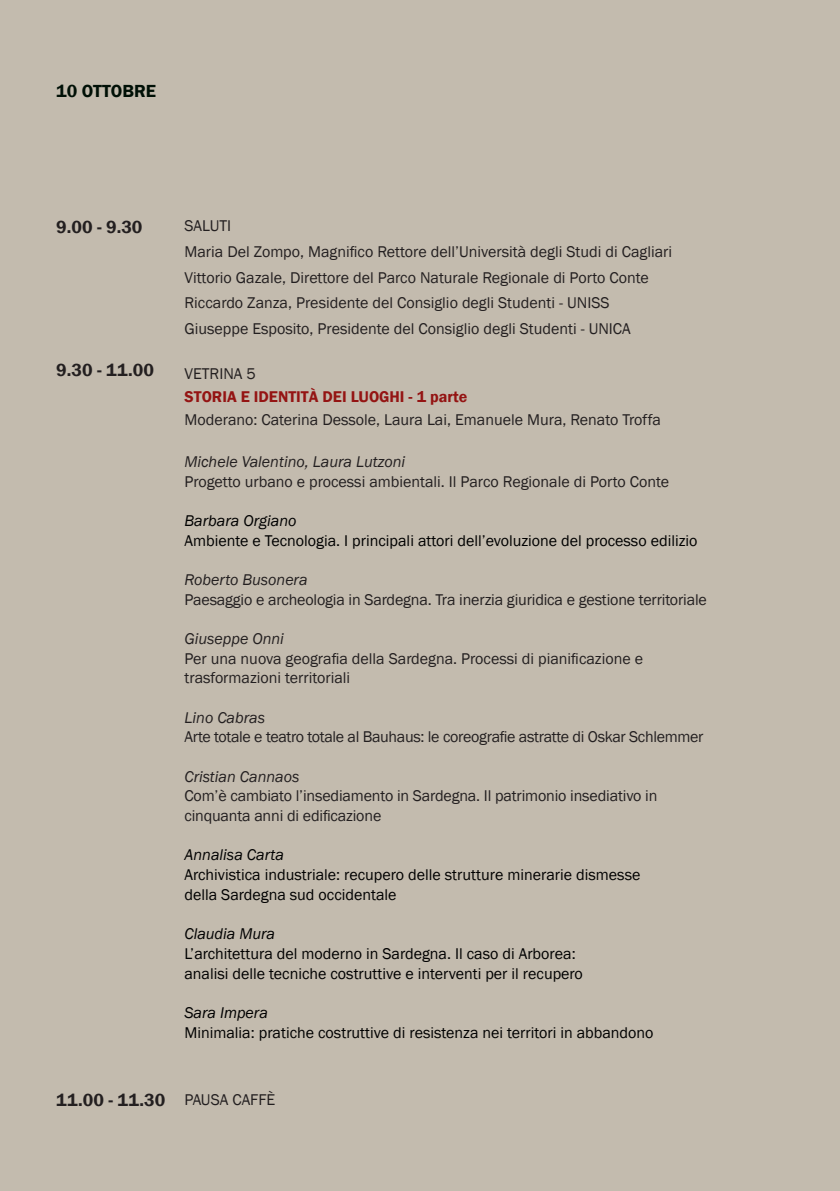
<style>
.page{position:relative;width:840px;height:1191px;background:#fff}
.page>*{position:absolute;margin:0;border:0;box-sizing:border-box;transform-origin:0 0}
.t1{font:600 18px "Franklin Gothic";color:#231f20}
.t2{font:600 18px "Franklin Gothic";color:#001006}
.t3{font:16px/25.6px "Franklin Gothic";color:#231f20}
.t4{font:16px/19.6px "Franklin Gothic";color:#000}
.t5{font:italic 16px "Franklin Gothic";color:#231f20}
.t6{font:16px "Franklin Gothic";letter-spacing:-.02em;color:#231f20}
.t7{font:italic 16px "Franklin Gothic";color:#000}
.t8{font:600 16px "Franklin Gothic";color:#941413}
</style>
<div class="page">
<p class="t2" style="left:56px;top:80px;width:101px">10 OTTOBRE</p>
<p class="t1" style="left:56px;top:216px;width:88px">9.00 - 9.30</p>
<p class="t1" style="left:56px;top:359px;width:99px">9.30 - 11.00</p>
<p class="t3" style="left:184px;top:213px;width:489px">SALUTI<br>Maria Del Zompo, Magnifico Rettore dell’Università degli Studi di Cagliari Vittorio Gazale, Direttore del Parco Naturale Regionale di Porto Conte Riccardo Zanza, Presidente del Consiglio degli Studenti - UNISS Giuseppe Esposito, Presidente del Consiglio degli Studenti - UNICA</p>
<p class="t3" style="left:184px;top:361px;width:73px">VETRINA 5</p>
<p class="t8" style="left:184px;top:387px;width:284px">STORIA E IDENTITÀ DEI LUOGHI - 1 parte</p>
<p class="t3" style="left:184px;top:407px;width:477px">Moderano: Caterina Dessole, Laura Lai, Emanuele Mura, Renato Troffa</p>
<p class="t5" style="left:184px;top:451px;width:222px">Michele Valentino, Laura Lutzoni</p>
<p class="t3" style="left:184px;top:469px;width:486px">Progetto urbano e processi ambientali. Il Parco Regionale di Porto Conte</p>
<p class="t7" style="left:184px;top:510px;width:113px">Barbara Orgiano</p>
<p class="t4" style="left:184px;top:531px;width:514px">Ambiente e Tecnologia. I principali attori dell’evoluzione del processo edilizio</p>
<p class="t5" style="left:184px;top:569px;width:125px">Roberto Busonera</p>
<p class="t3" style="left:184px;top:587px;width:523px">Paesaggio e archeologia in Sardegna. Tra inerzia giuridica e gestione territoriale</p>
<p class="t5" style="left:184px;top:628px;width:101px">Giuseppe Onni</p>
<p class="t3" style="left:184px;top:649px;width:460px;line-height:19.6px">Per una nuova geografia della Sardegna. Processi di pianificazione e trasformazioni territoriali</p>
<p class="t5" style="left:184px;top:707px;width:82px">Lino Cabras</p>
<p class="t6" style="left:184px;top:727px;width:520px">Arte totale e teatro totale al Bauhaus: le coreografie astratte di Oskar Schlemmer</p>
<p class="t5" style="left:184px;top:766px;width:116px">Cristian Cannaos</p>
<p class="t3" style="left:184px;top:786px;width:474px;line-height:19.6px">Com’è cambiato l’insediamento in Sardegna. Il patrimonio insediativo in cinquanta anni di edificazione</p>
<p class="t7" style="left:184px;top:845px;width:101px">Annalisa Carta</p>
<p class="t4" style="left:184px;top:865px;width:457px">Archivistica industriale: recupero delle strutture minerarie dismesse della Sardegna sud occidentale</p>
<p class="t7" style="left:184px;top:923px;width:92px">Claudia Mura</p>
<p class="t4" style="left:184px;top:944px;width:400px">L’architettura del moderno in Sardegna. Il caso di Arborea: analisi delle tecniche costruttive e interventi per il recupero</p>
<p class="t7" style="left:184px;top:1002px;width:85px">Sara Impera</p>
<p class="t4" style="left:184px;top:1022px;width:470px">Minimalia: pratiche costruttive di resistenza nei territori in abbandono</p>
<p class="t1" style="left:56px;top:1088px;width:110px">11.00 - 11.30</p>
<p class="t3" style="left:184px;top:1086px;width:92px">PAUSA CAFFÈ</p>
</div>
